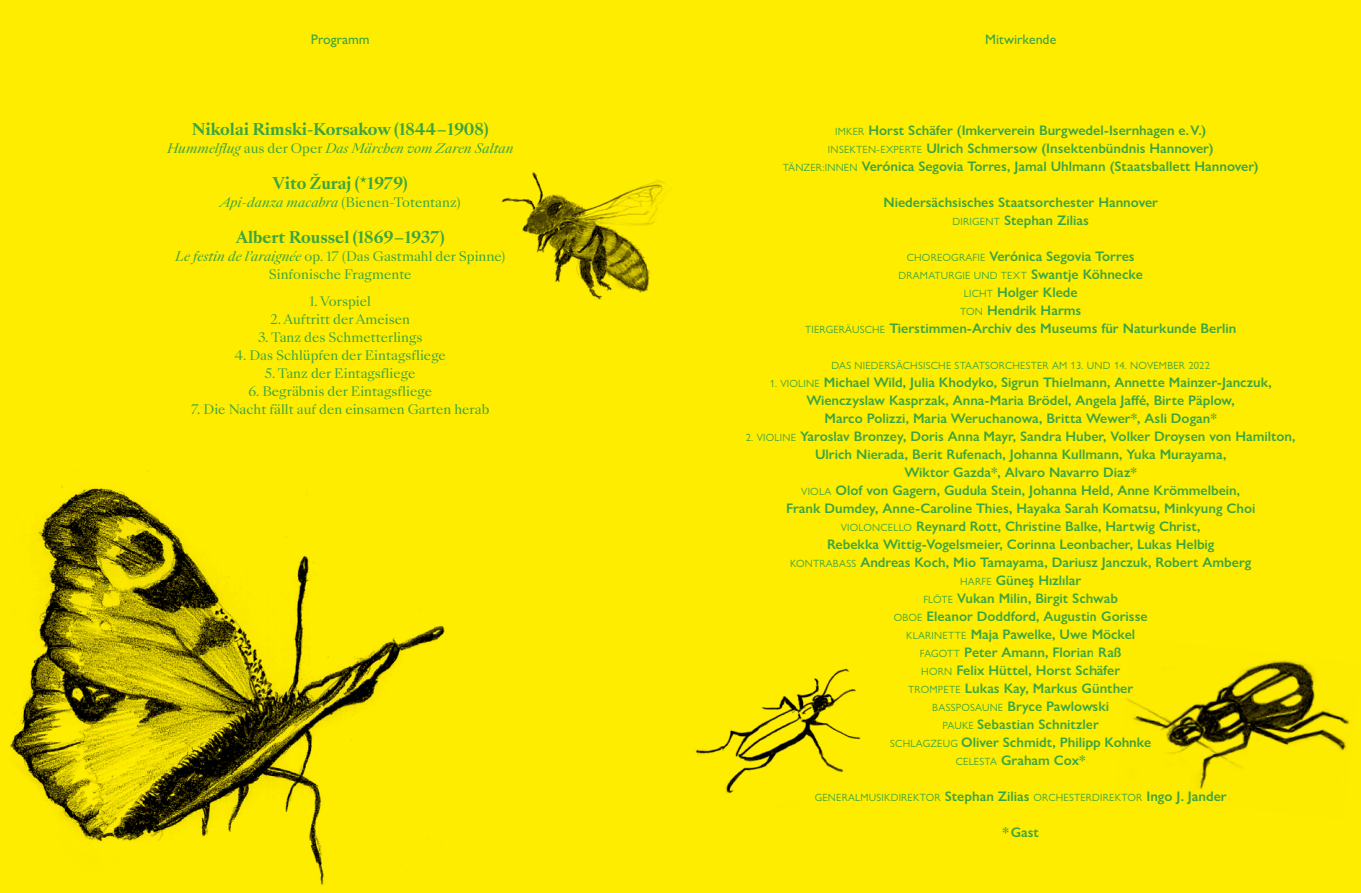
<style>
.page{position:relative;width:1361px;height:893px;background:#ffed00}
.page>*{position:absolute;margin:0;border:0;box-sizing:border-box;transform-origin:0 0}
.t1{font:700 15.75px "Sang Bleu Kingdom";color:#3ca442}
.t2{font:600 13.8px/18px "Gill Sans Nova";color:#3ca442;text-align:center}
.t3{font:500 13.8px "Gill Sans Nova";color:#3ca442}
.t4{font:12.75px/18px "Sang Bleu Kingdom";color:#3ca442;text-align:center}
.t5{font:italic 12.75px "Sang Bleu Kingdom";color:#3ca442}
.t6{font:10.5px "Gill Sans Nova";letter-spacing:.02em;color:#3ca442}
.s1{font-style:normal}
.s2{font-style:italic}
.s3{font-weight:400;font-size:10.5px}
.s4{font-weight:600;font-size:13.8px}
</style>
<div class="page">
<img style="left:1125px;top:660px;width:225px;height:129px">
<img style="left:696px;top:668px;width:165px;height:125px">
<img style="left:501px;top:172px;width:166px;height:128px">
<img style="left:10px;top:465px;width:435px;height:420px">
<p class="t3" style="left:311px;top:31px;width:60px">Programm</p>
<p class="t3" style="left:985px;top:31px;width:73px">Mitwirkende</p>
<p class="t1" style="left:192px;top:118px;width:298px">Nikolai Rimski-Korsakow (1844 – 1908)</p>
<p class="t5" style="left:167px;top:139px;width:348px">Hummelflug <span class="s1">aus der Oper</span> Das Märchen vom Zaren Saltan</p>
<p class="t1" style="left:273px;top:172px;width:136px">Vito Žuraj (*1979)</p>
<p class="t4" style="left:220px;top:194px;width:242px"><span class="s2">Api-danza macabra</span> (Bienen-Totentanz)</p>
<p class="t1" style="left:236px;top:226px;width:210px">Albert Roussel (1869 – 1937)</p>
<p class="t4" style="left:175px;top:248px;width:331px"><span class="s2">Le festin de l’araignée</span> op. 17 (Das Gastmahl der Spinne)<br>Sinfonische Fragmente</p>
<p class="t4" style="left:309px;top:293px;width:63px">1. Vorspiel</p>
<p class="t4" style="left:270px;top:311px;width:141px">2. Auftritt der Ameisen</p>
<p class="t4" style="left:258px;top:329px;width:166px">3. Tanz des Schmetterlings</p>
<p class="t4" style="left:234px;top:347px;width:213px">4. Das Schlüpfen der Eintagsfliege</p>
<p class="t4" style="left:265px;top:365px;width:152px">5. Tanz der Eintagsfliege</p>
<p class="t4" style="left:248px;top:383px;width:185px">6. Begräbnis der Eintagsfliege</p>
<p class="t4" style="left:191px;top:401px;width:300px">7. Die Nacht fällt auf den einsamen Garten herab</p>
<p class="t2" style="left:783px;top:121px;width:477px"><span class="s3">IMKER</span> Horst Schäfer (Imkerverein Burgwedel-Isernhagen e.V.)<br><span class="s3">INSEKTEN-EXPERTE</span> Ulrich Schmersow (Insektenbündnis Hannover)<br><span class="s3">TÄNZER:INNEN</span> Verónica Segovia Torres, Jamal Uhlmann (Staatsballett Hannover)</p>
<p class="t2" style="left:883px;top:193px;width:276px">Niedersächsisches Staatsorchester Hannover<br><span class="s3">DIRIGENT</span> Stephan Zilias</p>
<p class="t2" style="left:907px;top:247px;width:229px"><span class="s3">CHOREOGRAFIE</span> Verónica Segovia Torres</p>
<p class="t6" style="left:898px;top:269px;width:246px">DRAMATURGIE UND TEXT <span class="s4">Swantje Köhnecke</span></p>
<p class="t2" style="left:805px;top:283px;width:433px"><span class="s3">LICHT</span> Holger Klede<br><span class="s3">TON</span> Hendrik Harms<br><span class="s3">TIERGERÄUSCHE</span> Tierstimmen-Archiv des Museums für Naturkunde Berlin</p>
<p class="t6" style="left:831px;top:359px;width:380px">DAS NIEDERSÄCHSISCHE STAATSORCHESTER AM 13. UND 14. NOVEMBER 2022</p>
<p class="t2" style="left:769px;top:373px;width:504px"><span class="s3">1. VIOLINE</span> Michael Wild, Julia Khodyko, Sigrun Thielmann, Annette Mainzer-Janczuk,<br>Wienczyslaw Kasprzak, Anna-Maria Brödel, Angela Jaffé, Birte Päplow,<br>Marco Polizzi, Maria Weruchanowa, Britta Wewer*, Asli Dogan*</p>
<p class="t2" style="left:746px;top:427px;width:551px"><span class="s3">2. VIOLINE</span> Yaroslav Bronzey, Doris Anna Mayr, Sandra Huber, Volker Droysen von Hamilton, Ulrich Nierada, Berit Rufenach, Johanna Kullmann, Yuka Murayama,<br>Wiktor Gazda*, Alvaro Navarro Diaz*<br><span class="s3">VIOLA</span> Olof von Gagern, Gudula Stein, Johanna Held, Anne Krömmelbein,<br>Frank Dumdey, Anne-Caroline Thies, Hayaka Sarah Komatsu, Minkyung Choi<br><span class="s3">VIOLONCELLO</span> Reynard Rott, Christine Balke, Hartwig Christ,<br>Rebekka Wittig-Vogelsmeier, Corinna Leonbacher, Lukas Helbig<br><span class="s3">KONTRABASS</span> Andreas Koch, Mio Tamayama, Dariusz Janczuk, Robert Amberg<br><span class="s3">HARFE</span> Güneş Hızlılar<br><span class="s3">FLÖTE</span> Vukan Milin, Birgit Schwab<br><span class="s3">OBOE</span> Eleanor Doddford, Augustin Gorisse<br><span class="s3">KLARINETTE</span> Maja Pawelke, Uwe Möckel<br><span class="s3">FAGOTT</span> Peter Amann, Florian Raß<br><span class="s3">HORN</span> Felix Hüttel, Horst Schäfer<br><span class="s3">TROMPETE</span> Lukas Kay, Markus Günther<br><span class="s3">BASSPOSAUNE</span> Bryce Pawlowski<br><span class="s3">PAUKE</span> Sebastian Schnitzler<br><span class="s3">SCHLAGZEUG</span> Oliver Schmidt, Philipp Kohnke<br><span class="s3">CELESTA</span> Graham Cox*</p>
<p class="t6" style="left:815px;top:791px;width:413px">GENERALMUSIKDIREKTOR <span class="s4">Stephan Zilias</span> ORCHESTERDIREKTOR <span class="s4">Ingo J. Jander</span></p>
<p class="t2" style="left:1002px;top:823px;width:38px">*Gast</p>
</div>
